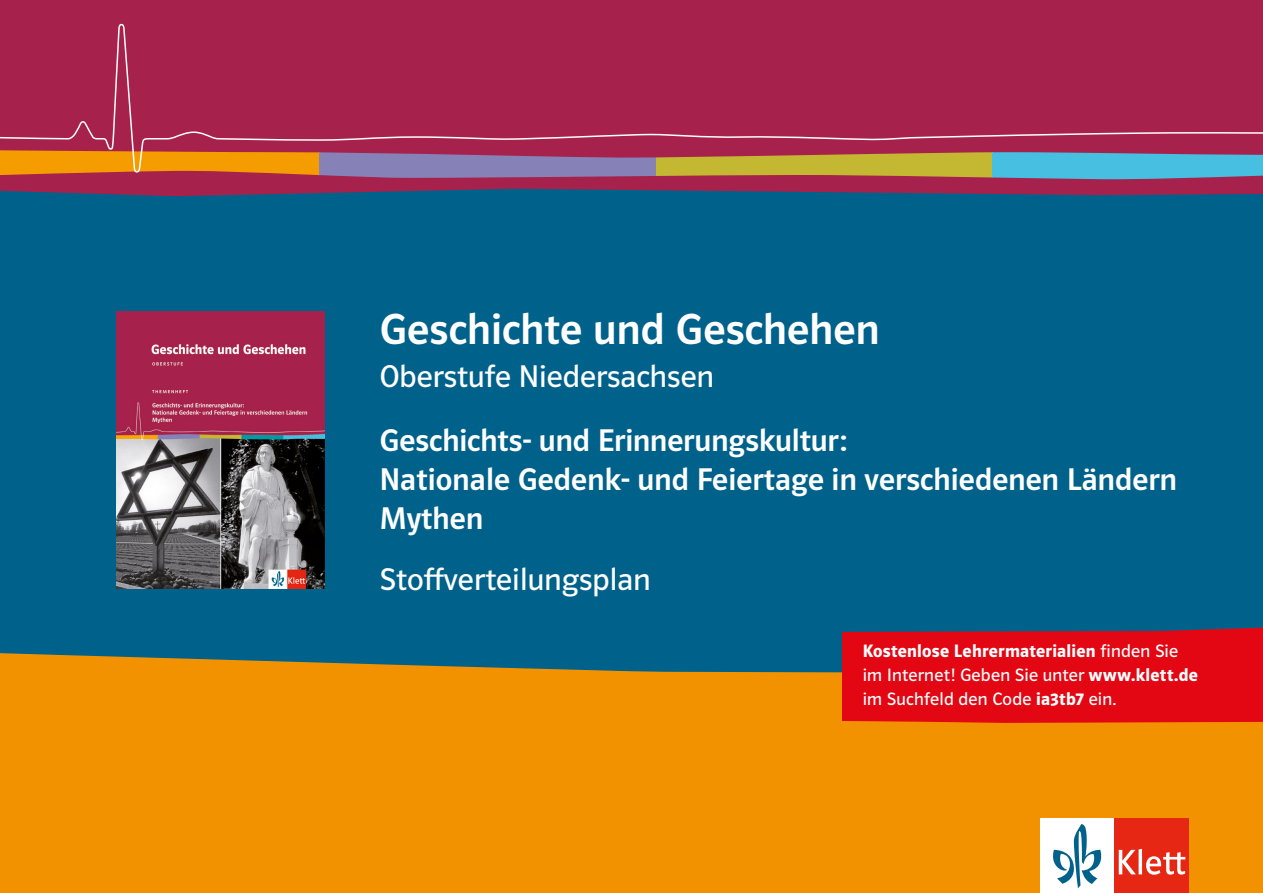
<style>
.page{position:relative;width:1263px;height:893px;background:#fff}
.page>*{position:absolute;margin:0;border:0;box-sizing:border-box;transform-origin:0 0}
.t1{font:45px "Polo 22 K Krftg";letter-spacing:.005em;color:#fff}
.t2{font:31.5px/39px "Polo ST11 K Krftg";letter-spacing:.005em;color:#fff}
.t3{font:31.5px "Polo ST11 K Buch";letter-spacing:.005em;color:#fff}
.t4{font:18px/24px "Polo ST11 K Buch";letter-spacing:.01em;color:#fff}
.t5{font:18px "Polo ST11 K Hfett";letter-spacing:.01em;color:#fff}
.s1{font-family:"Polo ST11 K Buch"}
.s2{font-family:"Polo ST11 K Hfett"}
</style>
<div class="page">
<div style="left:0;top:196px;width:1263px;height:8px;background:#00628b"></div>
<div style="left:0;top:204px;width:1263px;height:550px;background:#00628b"></div>
<div style="left:0;top:0;width:1263px;height:153px;background:#a6214b"></div>
<svg style="left:0;top:180px;width:1263px;height:16px;background:#832e58"></svg>
<svg style="left:0;top:173px;width:319px;height:7px;background:#aa2846"></svg>
<svg style="left:319px;top:173px;width:337px;height:7px;background:#935788"></svg>
<svg style="left:656px;top:173px;width:336px;height:7px;background:#b15c41"></svg>
<svg style="left:992px;top:173px;width:271px;height:7px;background:#6093b7"></svg>
<svg style="left:0;top:23px;width:1263px;height:150px"></svg>
<div style="left:0;top:653px;width:1263px;height:240px;background:#f39200"></div>
<div style="left:1040px;top:819px;width:74px;height:74px;background:#fff"></div>
<div style="left:1114px;top:819px;width:74px;height:74px;background:#e52713"></div>
<svg style="left:1119px;top:849px;width:66px;height:26px"></svg>
<svg style="left:1053px;top:824px;width:48px;height:64px"></svg>
<img style="left:117px;top:311px;width:207px;height:277px">
<div style="left:841px;top:627px;width:422px;height:96px;background:#e30613"></div>
<h1 class="t1" style="left:379px;top:305px;width:502px">Geschichte und Geschehen</h1>
<p class="t3" style="left:379px;top:359px;width:336px">Oberstufe Niedersachsen</p>
<p class="t2" style="left:379px;top:421px;width:799px">Geschichts- und Erinnerungskultur:<br>Nationale Gedenk- und Feiertage in verschiedenen Ländern<br>Mythen</p>
<p class="t3" style="left:379px;top:562px;width:273px">Stoffverteilungsplan</p>
<p class="t5" style="left:863px;top:641px;width:317px">Kostenlose Lehrermaterialien <span class="s1">finden Sie</span></p>
<p class="t4" style="left:863px;top:663px;width:337px">im Internet! Geben Sie unter <span class="s2">www.klett.de </span>im Suchfeld den Code <span class="s2">ia3tb7</span> ein.</p>
</div>
